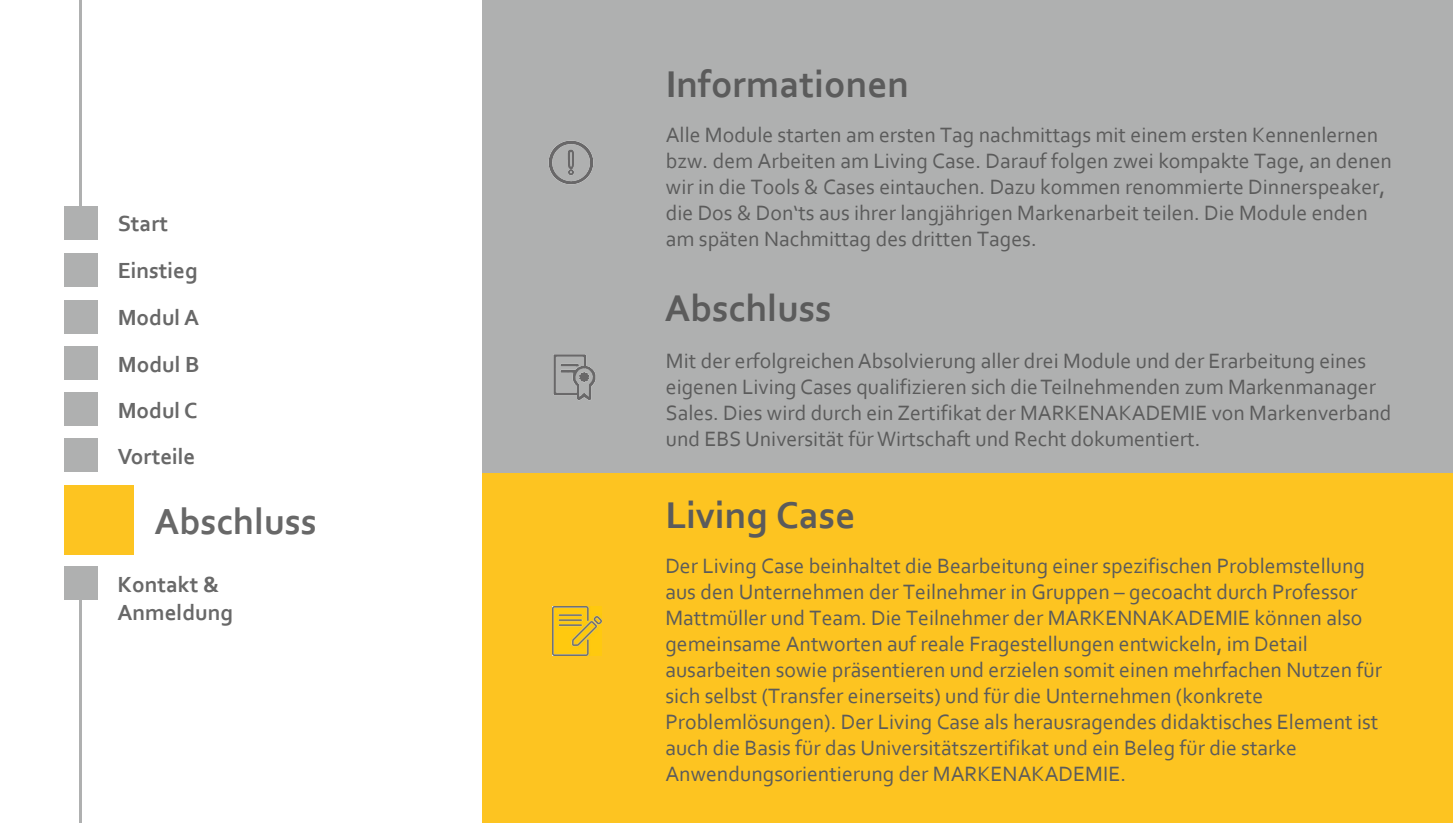
<style>
.page{position:relative;width:1453px;height:823px;background:#fff}
.page>*{position:absolute;margin:0;border:0;box-sizing:border-box;transform-origin:0 0}
.Überschrift{font:700 39px "Corbel";color:#5b5b5b}
.t1{font:700 39px "Corbel";color:#5b5b5b}
.t2{font:700 37.95px "Corbel";color:#686868}
.t3{font:700 22.95px "Corbel";color:#686868}
.t4{font:700 22.95px/27.5px "Corbel";color:#686868}
.Überschrift-2{font:21.75px/26.1px "Corbel";color:#5b5b5b}
.s1{font-style:inherit}
</style>
<div class="page">
<div style="left:483px;top:0;width:970px;height:475px;background:#afb0b0"></div>
<div style="left:483px;top:473px;width:970px;height:350px;background:#fdc421"></div>
<img style="left:549px;top:141px;width:44px;height:43px">
<img style="left:553px;top:354px;width:43px;height:46px">
<hr style="left:79px;top:576px;width:3px;height:247px;background:#afb0b0">
<hr style="left:79px;top:0;width:3px;height:220px;background:#afb0b0">
<div style="left:64px;top:485px;width:70px;height:70px;background:#fdc421"></div>
<div style="left:64px;top:206px;width:33px;height:33px;background:#afb0b0"></div>
<div style="left:64px;top:253px;width:33px;height:33px;background:#afb0b0"></div>
<div style="left:64px;top:300px;width:33px;height:33px;background:#afb0b0"></div>
<div style="left:64px;top:346px;width:33px;height:34px;background:#afb0b0"></div>
<div style="left:64px;top:393px;width:33px;height:33px;background:#afb0b0"></div>
<div style="left:64px;top:439px;width:33px;height:33px;background:#afb0b0"></div>
<div style="left:64px;top:566px;width:33px;height:34px;background:#afb0b0"></div>
<img style="left:552px;top:606px;width:49px;height:49px">
<p class="t3" style="left:118px;top:209px;width:52px">Start</p>
<p class="t3" style="left:118px;top:256px;width:81px">Einstieg</p>
<p class="t3" style="left:118px;top:303px;width:83px">Modul A</p>
<p class="t3" style="left:118px;top:350px;width:83px">Modul B</p>
<p class="t3" style="left:118px;top:396px;width:81px">Modul C</p>
<p class="t3" style="left:118px;top:442px;width:79px">Vorteile</p>
<p class="t2" style="left:154px;top:498px;width:164px">Abschluss</p>
<p class="t4" style="left:118px;top:570px;width:117px"><span class="s1">Kontakt</span> &amp;<br>Anmeldung</p>
<p class="Überschrift" style="left:666px;top:60px;width:245px">Informationen</p>
<p class="Überschrift-2" style="left:666px;top:121px;width:728px">Alle Module starten am ersten Tag nachmittags mit einem ersten Kennenlernen bzw. dem Arbeiten am Living Case. Darauf folgen zwei kompakte Tage, an denen wir in die Tools &amp; Cases eintauchen. Dazu kommen renommierte Dinnerspeaker, die Dos &amp; Don‘ts aus ihrer langjährigen Markenarbeit teilen. Die Module enden am späten Nachmittag des dritten Tages.</p>
<p class="Überschrift" style="left:665px;top:284px;width:169px">Abschluss</p>
<p class="Überschrift-2" style="left:666px;top:347px;width:727px">Mit der erfolgreichen Absolvierung aller drei Module und der Erarbeitung eines eigenen Living Cases qualifizieren sich dieTeilnehmenden zum Markenmanager Sales. Dies wird durch ein Zertifikat der MARKENAKADEMIE von Markenverband und EBS Universität für Wirtschaft und Recht dokumentiert.</p>
<h1 class="t1" style="left:665px;top:491px;width:192px">Living Case</h1>
<p class="Überschrift-2" style="left:665px;top:552px;width:718px">Der Living Case beinhaltet die Bearbeitung einer spezifischen Problemstellung aus den Unternehmen der Teilnehmer in Gruppen – gecoacht durch Professor Mattmüller und Team. Die Teilnehmer der MARKENNAKADEMIE können also gemeinsame Antworten auf reale Fragestellungen entwickeln, im Detail ausarbeiten sowie präsentieren und erzielen somit einen mehrfachen Nutzen für sich selbst (Transfer einerseits) und für die Unternehmen (konkrete Problemlösungen). Der Living Case als herausragendes didaktisches Element ist auch die Basis für das Universitätszertifikat und ein Beleg für die starke Anwendungsorientierung der MARKENAKADEMIE.</p>
</div>
